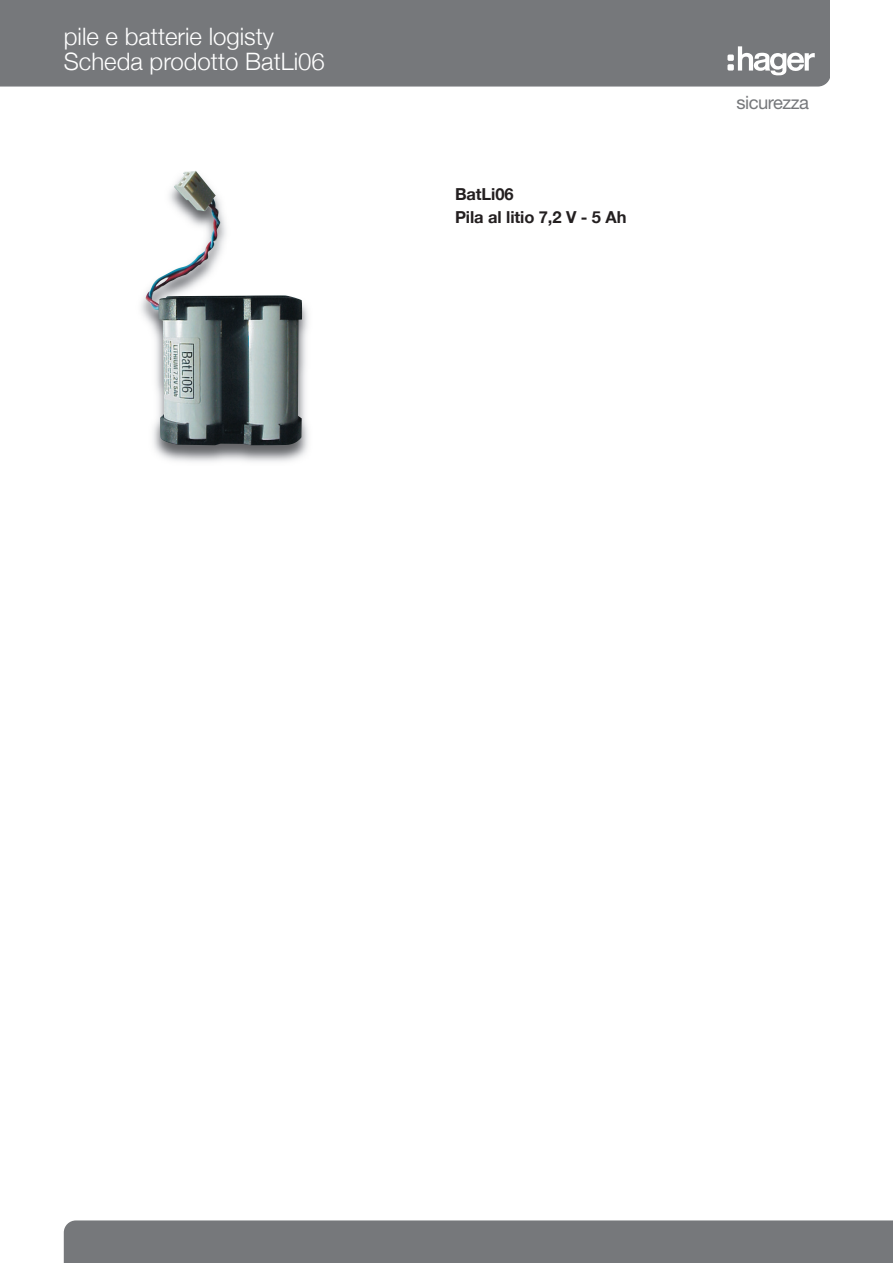
<style>
.page{position:relative;width:893px;height:1263px;background:#fff}
.page>*{position:absolute;margin:0;border:0;box-sizing:border-box;transform-origin:0 0}
.t1{font:300 24px/25.5px "Helvetica Neue";color:#fff}
.t2{font:18.45px "Helvetica Neue LT";letter-spacing:-.03em;color:#76787b}
.t3{font:700 16.5px/23.5px "Helvetica Neue";letter-spacing:-.005em;color:#231f20}
</style>
<div class="page">
<img style="left:141px;top:294px;width:167px;height:168px">
<img style="left:146px;top:171px;width:156px;height:274px">
<div style="left:0;top:0;width:829px;height:87px;background:#76787b"></div>
<svg style="left:738px;top:46px;width:77px;height:30px"></svg>
<div style="left:727px;top:55px;width:7px;height:6px;background:#fff;border-radius:2px"></div>
<div style="left:727px;top:64px;width:7px;height:7px;background:#fff;border-radius:2px"></div>
<div style="left:64px;top:1220px;width:829px;height:43px;background:#76787b"></div>
<p class="t1" style="left:64px;top:23px;width:262px">pile e batterie logisty<br>Scheda prodotto BatLi06</p>
<p class="t3" style="left:455px;top:182px;width:173px">BatLi06<br>Pila al litio 7,2 V - 5 Ah</p>
<p class="t2" style="left:736px;top:96px;width:74px">sicurezza</p>
</div>
